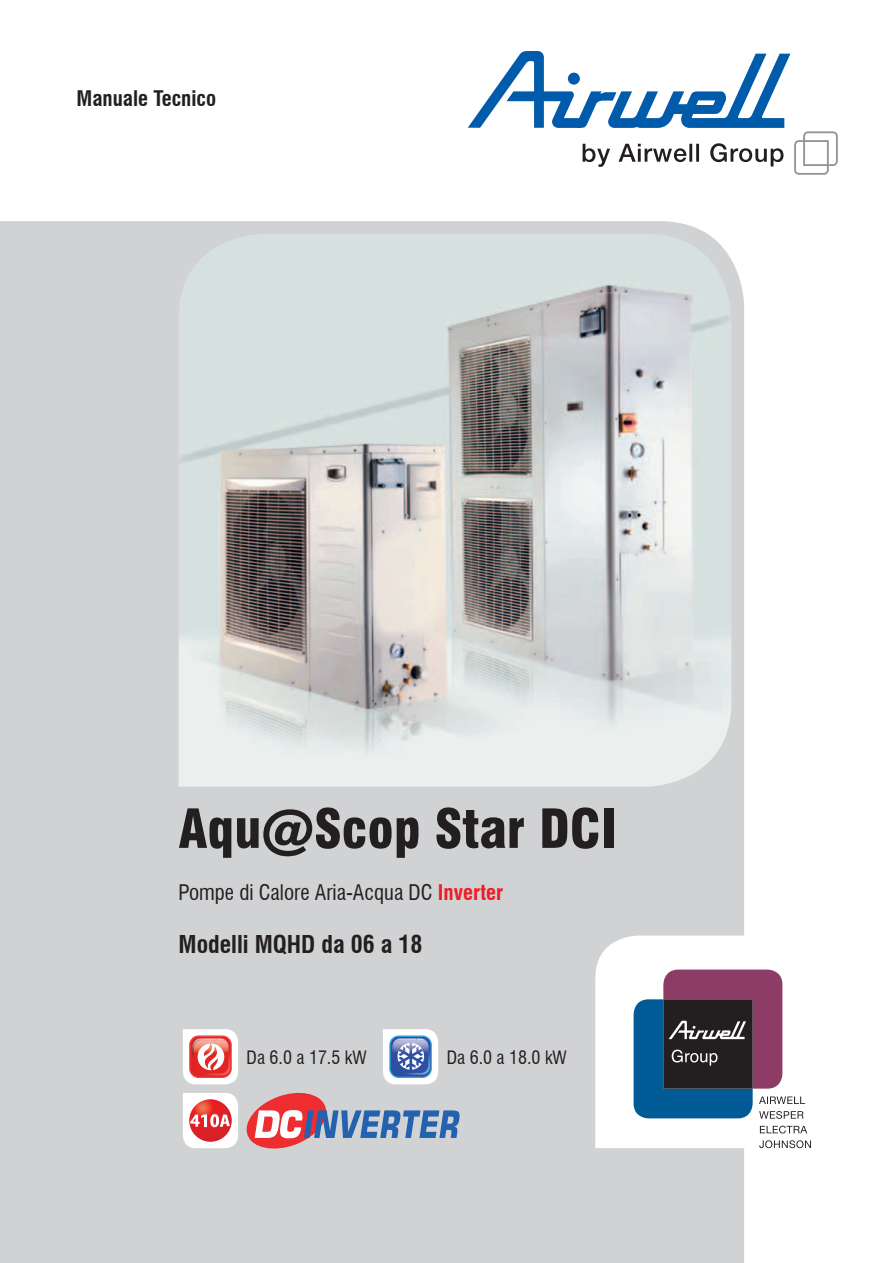
<style>
.page{position:relative;width:893px;height:1263px;background:#fff}
.page>*{position:absolute;margin:0;border:0;box-sizing:border-box;transform-origin:0 0}
.t1{font:900 condensed 52.5px "Swiss 721 BT";color:#231f20}
.t2{font:700 condensed 24px "Swiss 721 BT";color:#231f20}
.t3{font:condensed 21px "Swiss 721 BT";color:#231f20}
.t4{font:700 condensed 21px "Swiss 721 BT";color:#231f20}
.t5{font:condensed 18px "Swiss 721 BT";color:#231f20}
.s1{font-weight:700;color:#ee1d23}
</style>
<div class="page">
<div style="left:0;top:221px;width:744px;height:1042px;background:#d1d2d4"></div>
<svg style="left:247px;top:1093px;width:213px;height:55px;background:#b49eb0"></svg>
<svg style="left:760px;top:1126px;width:47px;height:7px"></svg>
<svg style="left:759px;top:1140px;width:52px;height:8px"></svg>
<svg style="left:634px;top:969px;width:171px;height:150px"></svg>
<svg style="left:468px;top:51px;width:370px;height:124px"></svg>
<img style="left:179px;top:234px;width:552px;height:553px">
<svg style="left:183px;top:1029px;width:55px;height:55px"></svg>
<svg style="left:183px;top:1093px;width:55px;height:55px"></svg>
<svg style="left:383px;top:1029px;width:55px;height:55px"></svg>
<p class="t4" style="left:77px;top:86px;width:141px">Manuale Tecnico</p>
<h1 class="t1" style="left:179px;top:797px;width:440px">Aqu@Scop Star DCI</h1>
<p class="t3" style="left:179px;top:880px;width:326px">Pompe di Calore Aria-Acqua DC <span class="s1">Inverter</span></p>
<p class="t2" style="left:179px;top:930px;width:245px">Modelli MQHD da 06 a 18</p>
<p class="t5" style="left:247px;top:1046px;width:122px">Da 6.0 a 17.5 kW</p>
<p class="t5" style="left:447px;top:1046px;width:122px">Da 6.0 a 18.0 kW</p>
</div>
